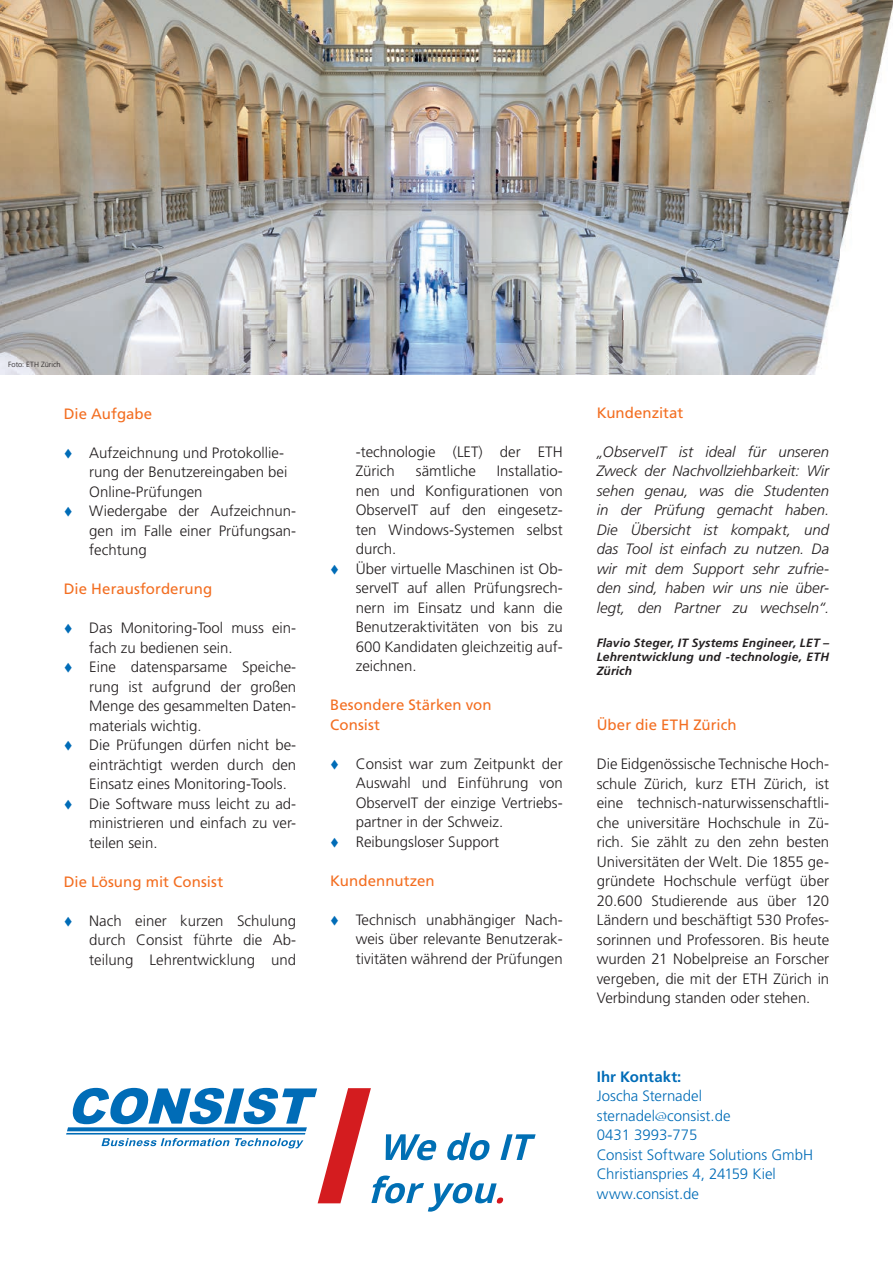
<style>
.page{position:relative;width:893px;height:1263px;background:#fff}
.page>*{position:absolute;margin:0;border:0;box-sizing:border-box;transform-origin:0 0}
.t1{font:300 15px/19.5px "Frutiger LT Std";color:#231f20;text-align:justify}
.t2{font:italic 300 15px/19.5px "Frutiger LT Std";color:#231f20;text-align:justify}
.t3{font:300 15px/19.5px "Frutiger LT Std";color:#006cb7}
.t4{font:15px/19.5px "Frutiger LT Std";letter-spacing:.005em;color:#f36e21}
.t5{font:700 15px "Frutiger LT Std";letter-spacing:.005em;color:#006cb7}
.t6{font:italic 700 12px/14.4px "Frutiger LT Std";letter-spacing:.015em;color:#231f20;text-align:justify}
.t7{font:300 7.5px "Frutiger LT Std";letter-spacing:.005em;color:#231f20}
.s1{color:#006cb7}
.s2{font-family:"Papyrus";font-weight:400}
</style>
<div class="page">
<img style="left:0;top:0;width:893px;height:374px">
<hr style="left:66px;top:1133px;width:239px;height:1px;background:#006cb7">
<svg style="left:67px;top:1088px;width:469px;height:123px"></svg>
<p class="t7" style="left:8px;top:360px;width:54px">Foto: ETH Zürich</p>
<p class="t4" style="left:64px;top:404px;width:90px">Die Aufgabe</p>
<p class="t1" style="left:89px;top:443px;width:200px;text-align:left;text-indent:-26px"><span class="s1">▼</span> Aufzeichnung und Protokollie&shy;rung der Benutzereingaben bei<br>Online-Prüfungen</p>
<p class="t1" style="left:89px;top:501px;width:208px;text-indent:-26px"><span class="s1">▼</span> Wiedergabe der Aufzeichnun&shy;gen im Falle einer Prüfungsan&shy;fechtung</p>
<p class="t4" style="left:64px;top:579px;width:150px">Die Herausforderung</p>
<p class="t1" style="left:89px;top:618px;width:208px;text-indent:-26px"><span class="s1">▼</span> Das Monitoring-Tool muss ein&shy;fach zu bedienen sein.</p>
<p class="t1" style="left:89px;top:657px;width:208px;text-indent:-26px"><span class="s1">▼</span> Eine datensparsame Speiche&shy;rung ist aufgrund der großen Menge des gesammelten Daten&shy;materials wichtig.</p>
<p class="t1" style="left:89px;top:735px;width:208px;text-indent:-26px"><span class="s1">▼</span> Die Prüfungen dürfen nicht be&shy;einträchtigt werden durch den Einsatz eines Monitoring-Tools.</p>
<p class="t1" style="left:89px;top:794px;width:208px;text-indent:-26px"><span class="s1">▼</span> Die Software muss leicht zu ad&shy;ministrieren und einfach zu ver&shy;teilen sein.</p>
<p class="t4" style="left:64px;top:872px;width:161px">Die Lösung mit Consist</p>
<p class="t1" style="left:89px;top:911px;width:208px;text-indent:-26px"><span class="s1">▼</span> Nach einer kurzen Schulung durch Consist führte die Ab&shy;teilung Lehrentwicklung und</p>
<p class="t1" style="left:356px;top:442px;width:208px">-technologie (LET) der ETH<br>Zürich</p>
<p class="t1" style="left:356px;top:462px;width:208px;text-indent:141px">Installatio&shy;nen und Konfigurationen von ObserveIT auf den eingesetz&shy;ten Windows-Systemen selbst durch.</p>
<p class="t1" style="left:356px;top:559px;width:208px;text-indent:-26px"><span class="s1">▼</span> Über virtuelle Maschinen ist Ob&shy;serveIT auf allen Prüfungsrech&shy;nern im Einsatz und kann die Benutzeraktivitäten von bis zu 600 Kandidaten gleichzeitig auf&shy;zeichnen.</p>
<p class="t4" style="left:330px;top:695px;width:163px">Besondere Stärken von<br>Consist</p>
<p class="t1" style="left:356px;top:754px;width:208px;text-indent:-26px"><span class="s1">▼</span> Consist war zum Zeitpunkt der Auswahl und Einführung von ObserveIT der einzige Vertriebs&shy;partner in der Schweiz.</p>
<p class="t1" style="left:330px;top:832px;width:170px"><span class="s1">▼</span> Reibungsloser Support</p>
<p class="t4" style="left:330px;top:871px;width:106px">Kundennutzen</p>
<p class="t1" style="left:356px;top:910px;width:208px;text-indent:-26px"><span class="s1">▼</span> Technisch unabhängiger Nach&shy;weis über relevante Benutzerak&shy;tivitäten während der Prüfungen</p>
<p class="t1" style="left:416px;top:462px;width:61px">sämtliche</p>
<p class="t4" style="left:597px;top:403px;width:88px">Kundenzitat</p>
<p class="t2" style="left:597px;top:442px;width:234px">„ObserveIT ist ideal für unseren Zweck der Nachvollziehbarkeit: Wir sehen genau, was die Studenten in der Prüfung gemacht haben.<br>Die Übersicht ist kompakt, und das Tool ist einfach zu nutzen. Da wir mit dem Support sehr zufrie&shy;den sind, haben wir uns nie über&shy;legt, den Partner zu wechseln“.</p>
<p class="t6" style="left:597px;top:635px;width:234px">Flavio Steger, IT Systems Engineer, LET – Lehrentwicklung und -technologie, ETH Zürich</p>
<p class="t4" style="left:597px;top:715px;width:141px">Über die ETH Zürich</p>
<p class="t1" style="left:597px;top:755px;width:234px">Die Eidgenössische Technische Hoch&shy;schule Zürich, kurz ETH Zürich, ist eine technisch-naturwissenschaftli&shy;che universitäre Hochschule in Zü&shy;rich. Sie zählt zu den zehn besten Universitäten der Welt. Die 1855 ge&shy;gründete Hochschule verfügt über 20.600 Studierende aus über 120<br>Ländern und beschäftigt 530 Profes&shy;sorinnen und Professoren. Bis heute wurden 21 Nobelpreise an Forscher vergeben, die mit der ETH Zürich in Verbindung standen oder stehen.</p>
<p class="t5" style="left:597px;top:1068px;width:86px">Ihr Kontakt:</p>
<p class="t3" style="left:597px;top:1086px;width:218px">Joscha Sternadel sternadel<span class="s2">@</span>consist.de<br>0431 3993-775<br>Consist Software Solutions GmbH<br>Christianspries 4, 24159 Kiel www.consist.de</p>
</div>
